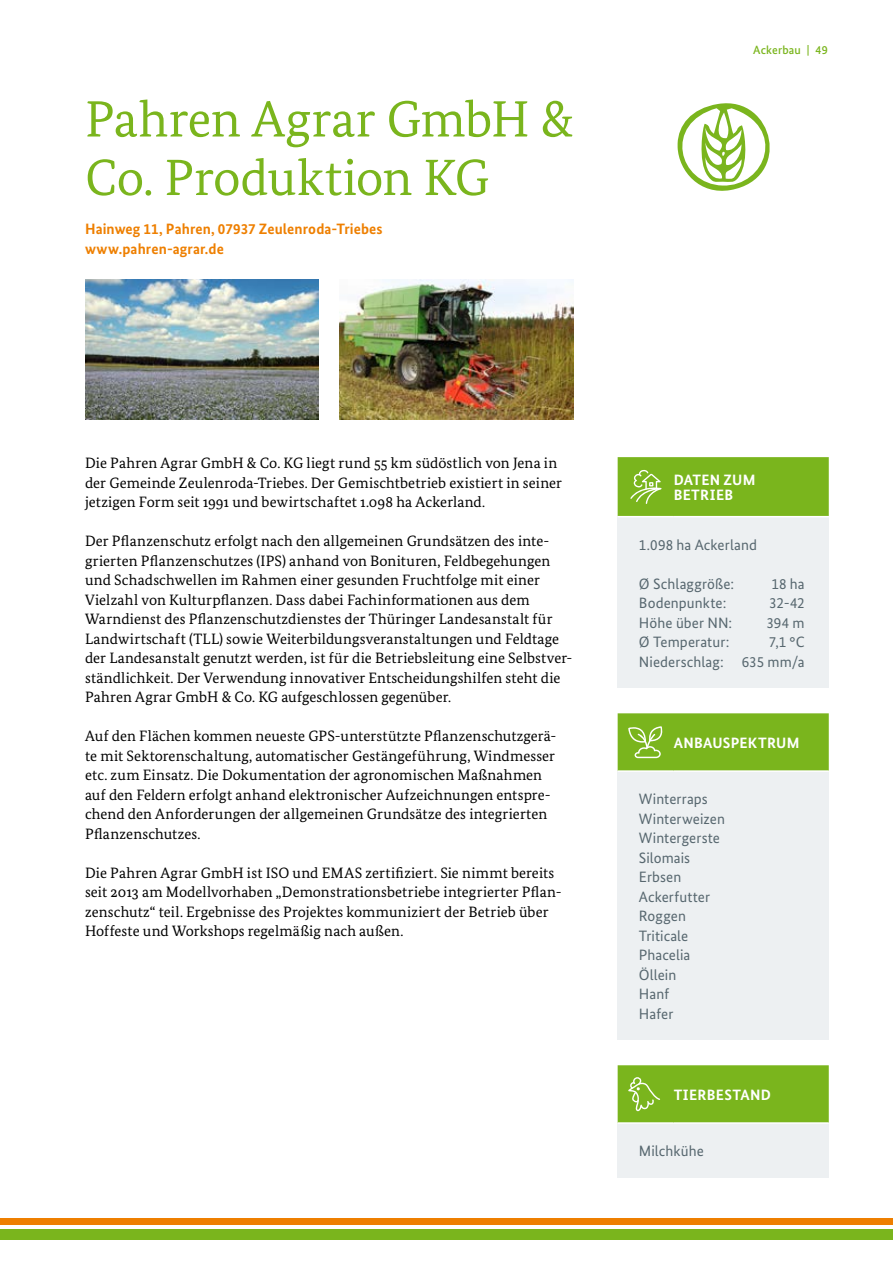
<style>
.page{position:relative;width:893px;height:1263px;background:#fff}
.page>*{position:absolute;margin:0;border:0;box-sizing:border-box;transform-origin:0 0}
.t1{font:51px/58.5px "Bundes Serif";letter-spacing:-.005em;color:#7ab51d}
.t2{font:15px/19.5px "Bundes Serif";letter-spacing:.005em;color:#000}
.t3{font:15px/19.5px "Bundes Sans";letter-spacing:.005em;color:#57676f;text-align:right}
.t4{font:700 15px/19.5px "Bundes Sans";letter-spacing:.005em;color:#ee7f00}
.t5{font:700 15px/15px "Bundes Sans";letter-spacing:.02em;color:#fff}
.t6{font:500 12px "Bundes Sans";letter-spacing:.015em;color:#7ab51d}
</style>
<div class="page">
<div style="left:0;top:1229px;width:893px;height:10px;background:#7ab51d"></div>
<div style="left:0;top:1218px;width:893px;height:7px;background:#ee7f00"></div>
<div style="left:618px;top:517px;width:211px;height:171px;background:#edf0f2"></div>
<div style="left:618px;top:457px;width:211px;height:59px;background:#7ab51d"></div>
<div style="left:618px;top:771px;width:211px;height:269px;background:#edf0f2"></div>
<hr style="left:618px;top:770px;width:56px;height:2px;background:#fff">
<hr style="left:674px;top:770px;width:155px;height:2px;background:#fff">
<svg style="left:618px;top:713px;width:211px;height:58px;background:#7fb725"></svg>
<div style="left:618px;top:1123px;width:211px;height:54px;background:#edf0f2"></div>
<hr style="left:618px;top:1122px;width:56px;height:2px;background:#fff">
<hr style="left:674px;top:1122px;width:155px;height:2px;background:#fff">
<div style="left:618px;top:1065px;width:211px;height:58px;background:#7ab51d"></div>
<img style="left:85px;top:279px;width:234px;height:140px">
<img style="left:339px;top:279px;width:234px;height:140px">
<svg style="left:677px;top:103px;width:93px;height:88px"></svg>
<h1 class="t1" style="left:85px;top:89px;width:489px">Pahren Agrar GmbH &amp;<br>Co. Produktion KG</h1>
<p class="t4" style="left:85px;top:219px;width:299px">Hainweg 11, Pahren, 07937 Zeulenroda-Triebes www.pahren-agrar.de</p>
<p class="t6" style="left:753px;top:42px;width:76px">Ackerbau | 49</p>
<p class="t2" style="left:85px;top:453px;width:478px">Die Pahren Agrar GmbH &amp; Co. KG liegt rund 55 km südöstlich von Jena in der Gemeinde Zeulenroda-Triebes. Der Gemischtbetrieb existiert in seiner jetzigen Form seit 1991 und bewirtschaftet 1.098 ha Ackerland.</p>
<p class="t2" style="left:85px;top:531px;width:489px">Der Pflanzenschutz erfolgt nach den allgemeinen Grundsätzen des inte&shy;grierten Pflanzenschutzes (IPS) anhand von Bonituren, Feldbegehungen und Schadschwellen im Rahmen einer gesunden Fruchtfolge mit einer Vielzahl von Kulturpflanzen. Dass dabei Fachinformationen aus dem Warndienst des Pflanzenschutzdienstes der Thüringer Landesanstalt für Landwirtschaft (TLL) sowie Weiterbildungsveranstaltungen und Feldtage der Landesanstalt genutzt werden, ist für die Betriebsleitung eine Selbstver&shy;ständlichkeit. Der Verwendung innovativer Entscheidungshilfen steht die Pahren Agrar GmbH &amp; Co. KG aufgeschlossen gegenüber.</p>
<p class="t2" style="left:85px;top:726px;width:473px">Auf den Flächen kommen neueste GPS-unterstützte Pflanzenschutzgerä&shy;te mit Sektorenschaltung, automatischer Gestängeführung, Windmesser etc. zum Einsatz. Die Dokumentation der agronomischen Maßnahmen auf den Feldern erfolgt anhand elektronischer Aufzeichnungen entspre&shy;chend den Anforderungen der allgemeinen Grundsätze des integrierten Pflanzenschutzes.</p>
<p class="t2" style="left:85px;top:862px;width:478px">Die Pahren Agrar GmbH ist ISO und EMAS zertifiziert. Sie nimmt bereits seit 2013 am Modellvorhaben „Demonstrationsbetriebe integrierter Pflan&shy;zenschutz“ teil. Ergebnisse des Projektes kommuniziert der Betrieb über Hoffeste und Workshops regelmäßig nach außen.</p>
<p class="t5" style="left:674px;top:472px;width:83px">DATEN ZUM<br>BETRIEB</p>
<p class="t3" style="left:639px;top:534px;width:120px">1.098 ha Ackerland</p>
<p class="t3" style="left:639px;top:573px;width:97px">Ø Schlaggröße:</p>
<p class="t3" style="left:771px;top:573px;width:35px">18 ha</p>
<p class="t3" style="left:639px;top:593px;width:89px">Bodenpunkte:</p>
<p class="t3" style="left:769px;top:593px;width:37px">32-42</p>
<p class="t3" style="left:639px;top:612px;width:95px">Höhe über NN:</p>
<p class="t3" style="left:766px;top:612px;width:40px">394 m</p>
<p class="t3" style="left:639px;top:632px;width:92px">Ø Temperatur:</p>
<p class="t3" style="left:639px;top:632px;width:167px">7,1 °C<br>Niederschlag: 635 mm/a</p>
<p class="t5" style="left:674px;top:735px;width:127px">ANBAUSPEKTRUM</p>
<p class="t3" style="left:639px;top:789px;width:88px;text-align:left">Winterraps<br>Winterweizen<br>Wintergerste<br>Silomais<br>Erbsen<br>Ackerfutter<br>Roggen<br>Triticale<br>Phacelia<br>Öllein<br>Hanf<br>Hafer</p>
<p class="t5" style="left:674px;top:1087px;width:99px">TIERBESTAND</p>
<p class="t3" style="left:639px;top:1141px;width:66px">Milchkühe</p>
</div>
